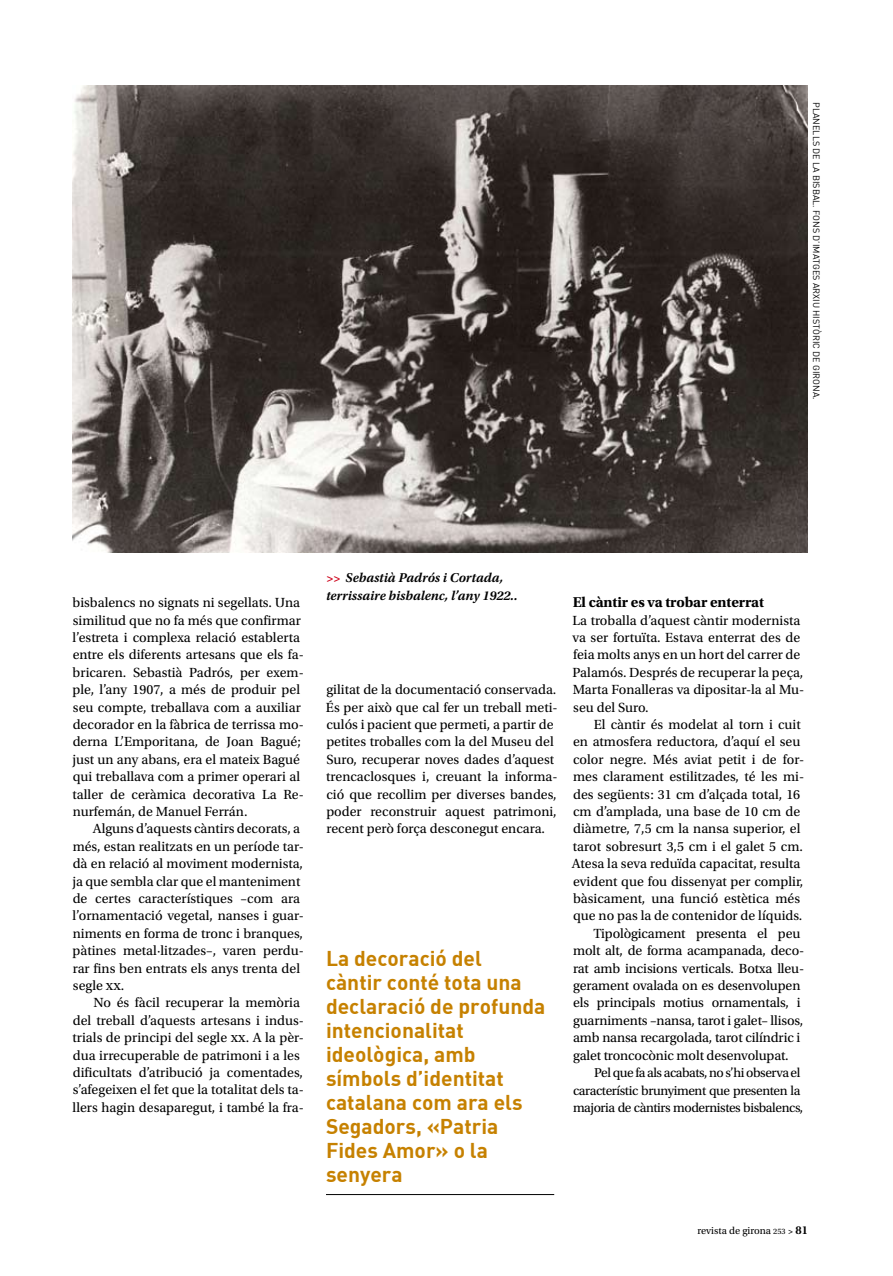
<style>
.page{position:relative;width:893px;height:1276px;background:#fff}
.page>*{position:absolute;margin:0;border:0;box-sizing:border-box;transform-origin:0 0}
.t1{font:21px/24px "DIN Bold";color:#c68100}
.t2{font:700 15px "Utopia Std";letter-spacing:-.01em;color:#000}
.t3{font:13.95px/17.4px "Utopia Std";color:#000}
.t4{font:13.5px/17.4px "Utopia Std";letter-spacing:-.03em;color:#000}
.t5{font:italic 600 13.5px/17.4px "Utopia Std";color:#000}
.t6{font:10.5px "Utopia Std";color:#000}
.t7{font:9px "DIN";color:#000}
.s1{font-size:12.75px;color:#ce0019}
.s2{font-size:8.25px}
.s3{font-weight:600;font-size:9px}
.s4{font-weight:600;font-size:12px}
</style>
<div class="page">
<hr style="left:326px;top:1194px;width:228px;height:1px;background:#000">
<img style="left:72px;top:85px;width:736px;height:467px">
<p class="t7" style="left:822px;top:102px;width:299px;rotate:90deg">Planells de la B isbal. Fons d’imatges Arxiu Històric de Girona.</p>
<p class="t3" style="left:72px;top:594px;width:233px">bisbalencs no signats ni segellats. Una similitud que no fa més que confirmar l’estreta i complexa relació establerta entre els diferents artesans que els fa&shy;bricaren. Sebastià Padrós, per exem&shy;ple, l’any 1907, a més de produir pel seu compte, treballava com a auxiliar decorador en la fàbrica de terrissa mo&shy;derna L’Emporitana, de Joan Bagué; just un any abans, era el mateix Bagué qui treballava com a primer operari al taller de ceràmica decorativa La Re&shy;nurfemán, de Manuel Ferrán.</p>
<p class="t3" style="left:72px;top:820px;width:233px;text-indent:20px">Alguns d’aquests càntirs decorats, a més, estan realitzats en un període tar&shy;dà en relació al moviment modernista, ja que sembla clar que el manteniment de certes característiques –com ara l’ornamentació vegetal, nanses i guar&shy;niments en forma de tronc i branques, pàtines metal·litzades–, varen perdu&shy;rar fins ben entrats els anys trenta del segle xx.</p>
<p class="t3" style="left:73px;top:994px;width:233px;text-indent:21px">No és fàcil recuperar la memòria del treball d’aquests artesans i indus&shy;trials de principi del segle xx. A la pèr&shy;dua irrecuperable de patrimoni i a les dificultats d’atribució ja comentades, s’afegeixen el fet que la totalitat dels ta&shy;llers hagin desaparegut, i també la fra-</p>
<p class="t5" style="left:326px;top:569px;width:193px"><span class="s1">&gt;&gt;</span> Sebastià Padrós i Cortada, terrissaire bisbalenc, l’any 1922..</p>
<p class="t3" style="left:326px;top:681px;width:233px">gilitat de la documentació conservada.<br>És per això que cal fer un treball meti&shy;culós i pacient que permeti, a partir de petites troballes com la del Museu del Suro, recuperar noves dades d’aquest trencaclosques i, creuant la informa&shy;ció que recollim per diverses bandes, poder reconstruir aquest patrimoni, recent però força desconegut encara.</p>
<h1 class="t1" style="left:326px;top:945px;width:221px">La decoració del<br>càntir conté tota una declaració de profunda intencionalitat ideològica, amb símbols d’identitat catalana com ara els<br>Segadors, «Patria<br>Fides Amor» o la senyera</h1>
<p class="t2" style="left:573px;top:593px;width:193px">El càntir es va trobar enterrat</p>
<p class="t3" style="left:572px;top:611px;width:233px">La troballa d’aquest càntir modernista va ser fortuïta. Estava enterrat des de feia molts anys en un hort del carrer de Palamós. Després de recuperar la peça, Marta Fonalleras va dipositar-la al Mu&shy;seu del Suro.</p>
<p class="t3" style="left:594px;top:716px;width:208px">El càntir és modelat al torn i cuit</p>
<p class="t3" style="left:573px;top:733px;width:229px">en atmosfera reductora, d’aquí el seu</p>
<p class="t3" style="left:573px;top:751px;width:233px">color negre. Més aviat petit i de for-</p>
<p class="t3" style="left:573px;top:768px;width:233px">mes clarament estilitzades, té les mi-</p>
<p class="t3" style="left:573px;top:785px;width:229px">des següents: 31 cm d’alçada total, 16</p>
<p class="t3" style="left:573px;top:803px;width:229px">cm d’amplada, una base de 10 cm de</p>
<p class="t3" style="left:573px;top:820px;width:229px">diàmetre, 7,5 cm la nansa superior, el</p>
<p class="t3" style="left:573px;top:838px;width:231px">tarot sobresurt 3,5 cm i el galet 5 cm.</p>
<p class="t3" style="left:572px;top:855px;width:230px">Atesa la seva reduïda capacitat, resulta</p>
<p class="t3" style="left:573px;top:872px;width:232px">evident que fou dissenyat per complir,</p>
<p class="t3" style="left:573px;top:890px;width:229px">bàsicament, una funció estètica més</p>
<p class="t3" style="left:573px;top:907px;width:231px">que no pas la de contenidor de líquids.</p>
<p class="t3" style="left:593px;top:925px;width:208px">Tipològicament presenta el peu</p>
<p class="t3" style="left:573px;top:942px;width:233px">molt alt, de forma acampanada, deco-</p>
<p class="t3" style="left:573px;top:959px;width:233px">rat amb incisions verticals. Botxa lleu-</p>
<p class="t3" style="left:573px;top:977px;width:229px">gerament ovalada on es desenvolupen</p>
<p class="t3" style="left:573px;top:994px;width:229px">els principals motius ornamentals, i</p>
<p class="t3" style="left:573px;top:1012px;width:232px">guarniments –nansa, tarot i galet– llisos,</p>
<p class="t3" style="left:573px;top:1029px;width:229px">amb nansa recargolada, tarot cilíndric i</p>
<p class="t3" style="left:573px;top:1046px;width:217px">galet troncocònic molt desenvolupat.</p>
<p class="t4" style="left:573px;top:1064px;width:232px;text-indent:21px">Pel que fa als acabats, no s’hi observa el característic brunyiment que presenten la majoria de càntirs modernistes bisbalencs,</p>
<p class="t6" style="left:697px;top:1224px;width:112px">revista de girona <span class="s2">253</span> <span class="s3">&gt;</span> <span class="s4">81</span></p>
</div>
